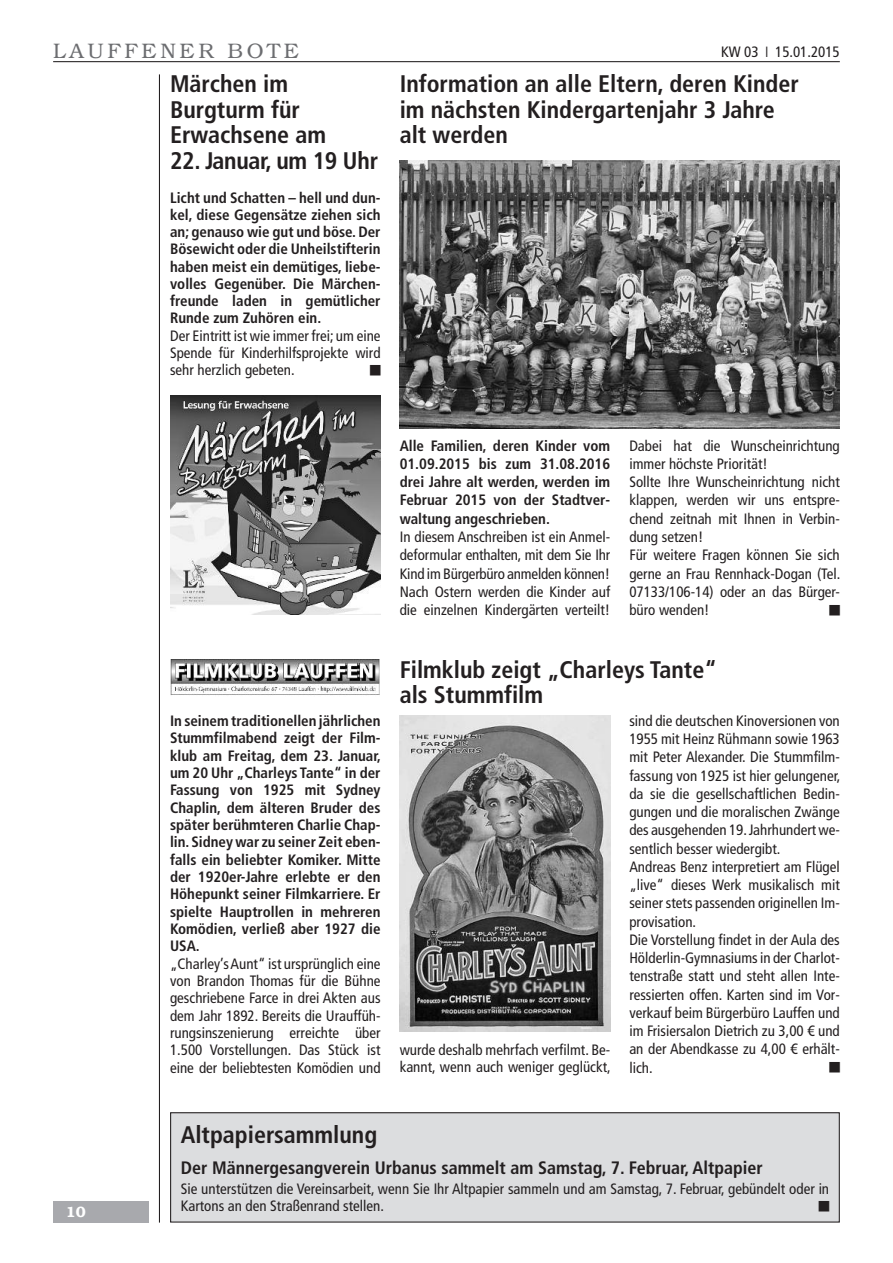
<style>
.page{position:relative;width:893px;height:1263px;background:#fff}
.page>*{position:absolute;margin:0;border:0;box-sizing:border-box;transform-origin:0 0}
.t1{font:700 condensed 24px/25.5px "Frutiger LT";color:#231f20}
.t2{font:300 21px "Bookman LT";letter-spacing:.175em;color:#6c6d70}
.t3{font:700 condensed 18px "Frutiger LT";color:#231f20}
.t4{font:condensed 15px/18.3px "Frutiger LT";color:#231f20}
.t5{font:700 condensed 15px/17.4px "Frutiger LT";color:#231f20;text-align:justify}
.t6{font:600 15px "Bookman LT";color:#fff}
</style>
<div class="page">
<hr style="left:159px;top:74px;width:1px;height:1148px;background:#231f20">
<hr style="left:53px;top:61px;width:787px;height:1px;background:#231f20">
<div style="left:53px;top:1201px;width:96px;height:21px;background:#a8a9ad"></div>
<img style="left:400px;top:161px;width:440px;height:267px">
<img style="left:171px;top:396px;width:210px;height:219px">
<img style="left:170px;top:659px;width:210px;height:36px">
<img style="left:400px;top:715px;width:210px;height:316px">
<div style="left:171px;top:1113px;width:668px;height:109px;background:#dcdddf"></div>
<div style="left:170px;top:1112px;width:670px;height:110px;border:1px solid #231f20"></div>
<h2 class="t2" style="left:53px;top:38px;width:247px">LAUFFENER BOTE</h2>
<p class="t4" style="left:721px;top:44px;width:120px">KW 03 ❘ 15.01.2015</p>
<p class="t6" style="left:66px;top:1203px;width:21px">10</p>
<h1 class="t1" style="left:170px;top:73px;width:157px">Märchen im<br>Burgturm für<br>Erwachsene am</h1>
<h1 class="t1" style="left:170px;top:150px;width:210px">22. Januar, um 19 Uhr</h1>
<p class="t5" style="left:170px;top:190px;width:212px">Licht und Schatten – hell und dun&shy;kel, diese Gegensätze ziehen sich an; genauso wie gut und böse.Der Bösewicht oder die Unheilstifterin haben meist ein demütiges, liebe&shy;volles Gegenüber. Die Märchen&shy;freunde laden in gemütlicher Runde zum Zuhören ein.</p>
<p class="t4" style="left:170px;top:328px;width:212px;line-height:17.2px;text-align:justify">Der Eintritt ist wie immer frei; um eine Spende für Kinderhilfsprojekte wird sehr herzlich gebeten.</p>
<h1 class="t1" style="left:400px;top:73px;width:401px">Information an alle Eltern, deren Kinder im nächsten Kindergartenjahr 3 Jahre alt werden</h1>
<p class="t5" style="left:170px;top:713px;width:213px">In seinem traditionellen jährlichen Stummfilmabend zeigt der Film&shy;klub am Freitag, dem 23. Januar, um 20 Uhr „Charleys Tante“ in der Fassung von 1925 mit Sydney Chaplin, dem älteren Bruder des später berühmteren Charlie Chap&shy;lin.Sidney war zu seiner Zeit eben&shy;falls ein beliebter Komiker. Mitte der 1920er-Jahre erlebte er den Höhepunkt seiner Filmkarriere. Er spielte Hauptrollen in mehreren Komödien, verließ aber 1927 die USA.</p>
<p class="t4" style="left:170px;top:956px;width:212px;line-height:17.4px;text-align:justify">„Charley’sAunt“ ist ursprünglich eine von Brandon Thomas für die Bühne geschriebene Farce in drei Akten aus dem Jahr 1892. Bereits die Urauffüh&shy;rungsinszenierung erreichte über 1.500 Vorstellungen. Das Stück ist eine der beliebtesten Komödien und</p>
<p class="t5" style="left:400px;top:437px;width:212px;line-height:18.3px">Alle Familien, deren Kinder vom 01.09.2015 bis zum 31.08.2016 drei Jahre alt werden, werden im Februar 2015 von der Stadtver&shy;waltung angeschrieben.</p>
<p class="t4" style="left:400px;top:529px;width:212px;text-align:justify">In diesem Anschreiben ist ein Anmel&shy;deformular enthalten, mit dem Sie Ihr Kind im Bürgerbüro anmelden können!<br>Nach Ostern werden die Kinder auf die einzelnen Kindergärten verteilt!</p>
<p class="t4" style="left:629px;top:437px;width:213px">Dabei hat die Wunscheinrichtung immer höchste Priorität!<br>Sollte Ihre Wunscheinrichtung nicht klappen, werden wir uns entspre&shy;chend zeitnah mit Ihnen in Verbin&shy;dung setzen!<br>Für weitere Fragen können Sie sich gerne an Frau Rennhack-Dogan (Tel.<br>07133/106-14) oder an das Bürger&shy;büro wenden!</p>
<h1 class="t1" style="left:400px;top:658px;width:319px">Filmklub zeigt „Charleys Tante“ als Stummfilm</h1>
<p class="t4" style="left:400px;top:1042px;width:213px;line-height:17.2px">wurde deshalb mehrfach verfilmt. Be&shy;kannt, wenn auch weniger geglückt,</p>
<p class="t4" style="left:629px;top:713px;width:213px">sind die deutschen Kinoversionen von 1955 mit Heinz Rühmann sowie 1963 mit Peter Alexander. Die Stummfilm&shy;fassung von 1925 ist hier gelungener, da sie die gesellschaftlichen Bedin&shy;gungen und die moralischen Zwänge des ausgehenden 19.Jahrhundertwe&shy;sentlich besser wiedergibt.<br>Andreas Benz interpretiert am Flügel „live“ dieses Werk musikalisch mit seiner stets passenden originellen Im&shy;provisation.<br>Die Vorstellung findet in der Aula des Hölderlin-Gymnasiums in der Charlot&shy;tenstraße statt und steht allen Inte&shy;ressierten offen. Karten sind im Vor&shy;verkauf beim Bürgerbüro Lauffen und im Frisiersalon Dietrich zu 3,00 € und an der Abendkasse zu 4,00 € erhält&shy;lich.</p>
<h1 class="t1" style="left:181px;top:1123px;width:198px">Altpapiersammlung</h1>
<p class="t3" style="left:181px;top:1161px;width:583px">Der Männergesangverein Urbanus sammelt am Samstag, 7. Februar, Altpapier</p>
<p class="t4" style="left:181px;top:1181px;width:650px;line-height:17.2px">Sie unterstützen die Vereinsarbeit, wenn Sie Ihr Altpapier sammeln und am Samstag, 7. Februar, gebündelt oder in<br>Kartons an den Straßenrand stellen.</p>
</div>
